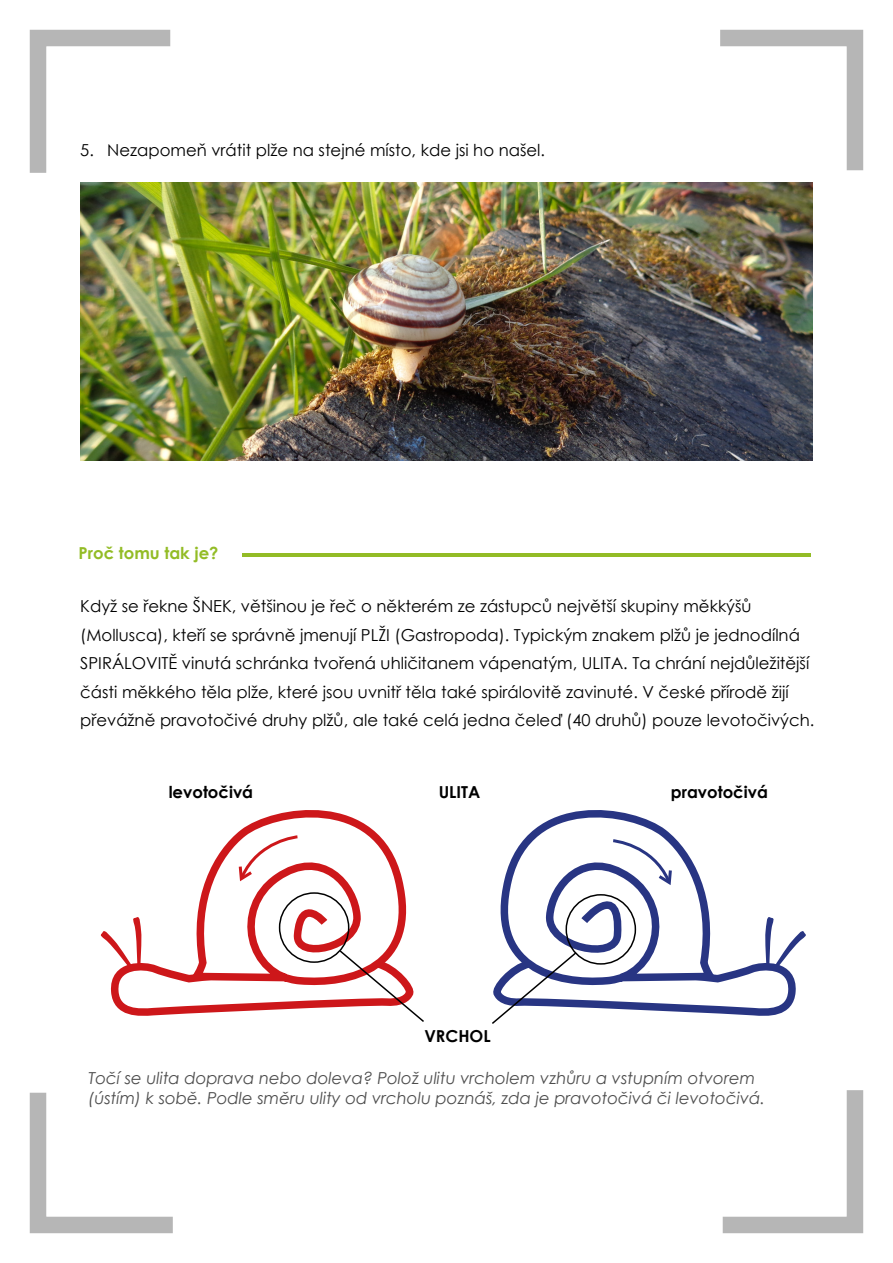
<style>
.page{position:relative;width:893px;height:1263px;background:#fff}
.page>*{position:absolute;margin:0;border:0;box-sizing:border-box;transform-origin:0 0}
.t1{font:16.5px/28.5px "Century Gothic";color:#000}
.t2{font:italic 16.5px/19.8px "Century Gothic";color:#4d4d4d}
.t3{font:700 16.5px "Century Gothic";color:#000}
.t4{font:700 16.5px "Century Gothic";color:#93bc26}
</style>
<div class="page">
<svg style="left:29px;top:29px;width:158px;height:154px"></svg>
<svg style="left:704px;top:29px;width:160px;height:154px"></svg>
<svg style="left:722px;top:1090px;width:142px;height:144px"></svg>
<svg style="left:29px;top:1092px;width:144px;height:142px"></svg>
<hr style="left:242px;top:553px;width:569px;height:4px;background:#93bc26">
<img style="left:80px;top:183px;width:733px;height:278px">
<svg style="left:197px;top:810px;width:210px;height:105px"></svg>
<svg style="left:500px;top:810px;width:210px;height:105px"></svg>
<svg style="left:610px;top:838px;width:64px;height:50px"></svg>
<svg style="left:237px;top:834px;width:63px;height:50px"></svg>
<svg style="left:100px;top:915px;width:324px;height:107px"></svg>
<svg style="left:492px;top:915px;width:314px;height:109px"></svg>
<p class="t1" style="left:80px;top:136px;width:466px">5. Nezapomeň vrátit plže na stejné místo, kde jsi ho našel.</p>
<p class="t4" style="left:79px;top:541px;width:141px">Proč tomu tak je?</p>
<p class="t1" style="left:80px;top:592px;width:673px">Když se řekne ŠNEK, většinou je řeč o některém ze zástupců největší skupiny měkkýšů</p>
<p class="t1" style="left:80px;top:620px;width:735px">(Mollusca), kteří se správně jmenují PLŽI (Gastropoda). Typickým znakem plžů je jednodílná SPIRÁLOVITĚ vinutá schránka tvořená uhličitanem vápenatým, ULITA. Ta chrání nejdůležitější části měkkého těla plže, které jsou uvnitř těla také spirálovitě zavinuté. V české přírodě žijí převážně pravotočivé druhy plžů, ale také celá jedna čeleď (40 druhů) pouze levotočivých.</p>
<p class="t3" style="left:169px;top:779px;width:86px">levotočivá</p>
<p class="t3" style="left:439px;top:779px;width:43px">ULITA</p>
<p class="t3" style="left:671px;top:779px;width:99px">pravotočivá</p>
<p class="t3" style="left:424px;top:1023px;width:68px">VRCHOL</p>
<p class="t2" style="left:88px;top:1068px;width:678px">Točí se ulita doprava nebo doleva? Polož ulitu vrcholem vzhůru a vstupním otvorem (ústím) k sobě. Podle směru ulity od vrcholu poznáš, zda je pravotočivá či levotočivá.</p>
</div>
